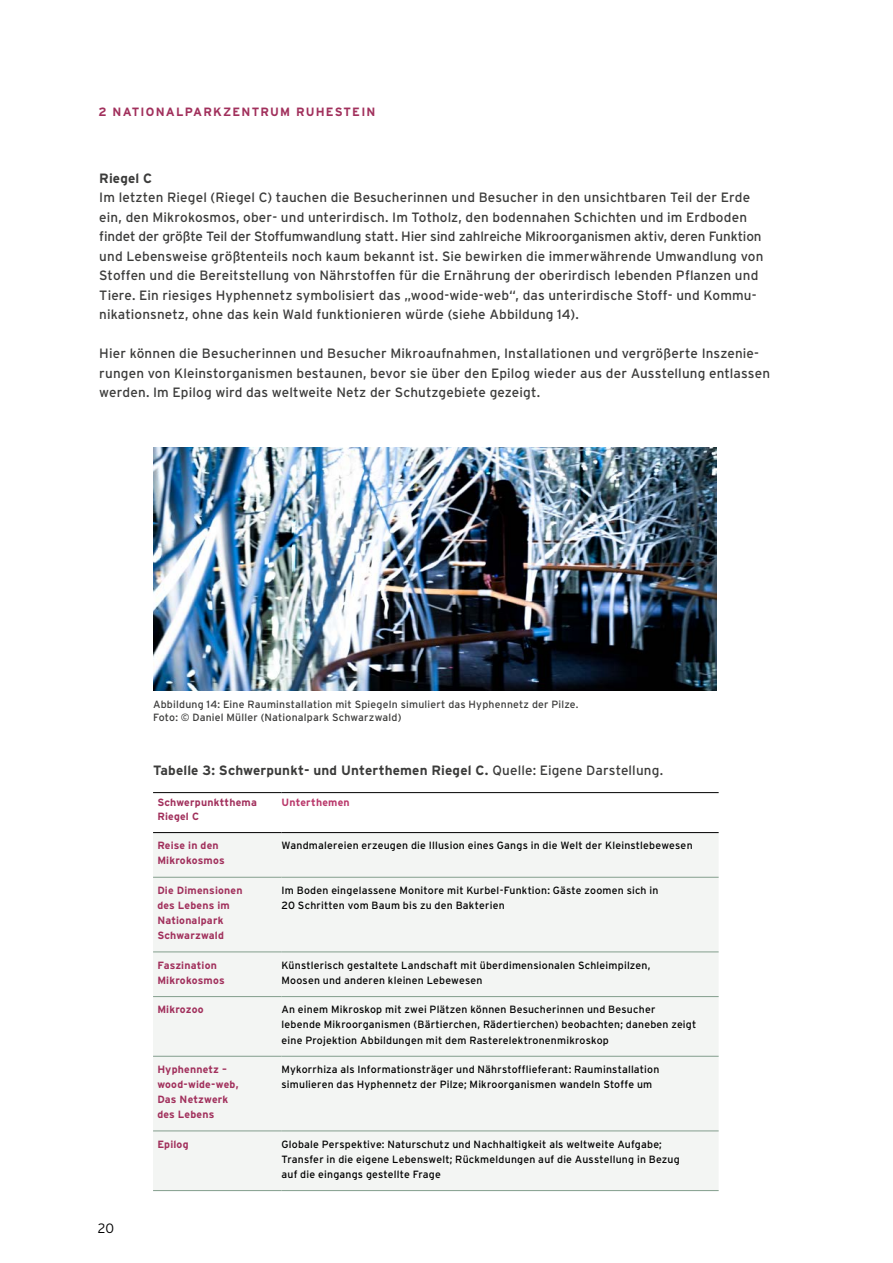
<style>
.page{position:relative;width:893px;height:1263px;background:#fff}
.page>*{position:absolute;margin:0;border:0;box-sizing:border-box;transform-origin:0 0}
.Copy_p_Copytext{font:13.5px/19.5px "Interstate";letter-spacing:.01em;color:#3c3c3b}
.Tabellen_H1_Tabellentitel{font:700 13.5px "Interstate";letter-spacing:.01em;color:#3c3c3b}
.Headlines_H4_Zwischenhead_fett{font:700 13.5px "Interstate";letter-spacing:.01em;color:#3c3c3b}
.t1{font:300 13.5px "Interstate";color:#000}
.t2{font:700 12px "Interstate";letter-spacing:.1em;color:#a1305c}
.Tabellen_T2_Tabellentext{font:10.5px/15px "Interstate";letter-spacing:.02em;color:#000}
.Tabellen_T2_Tabellentext-2{font:700 10.5px/15px "Interstate";letter-spacing:.02em;color:#a1305c}
.t3{font:10.5px/13.5px "Interstate";letter-spacing:.02em;color:#3c3c3b}
.Tabellen_T1_Tabellenkopf{font:700 10.5px/13.5px "Interstate";letter-spacing:.02em;color:#a1305c}
.Tabellen_T1_Tabellenkopf-2{font:700 10.5px "Interstate";letter-spacing:.02em;color:#b9376a}
.s1{font-weight:400}
</style>
<div class="page">
<div style="left:153px;top:833px;width:566px;height:357px;background:#f3f5f3"></div>
<hr style="left:153px;top:792px;width:128px;height:1px;background:#000">
<hr style="left:281px;top:792px;width:438px;height:1px;background:#000">
<hr style="left:153px;top:832px;width:128px;height:1px;background:#000">
<hr style="left:281px;top:832px;width:438px;height:1px;background:#000">
<hr style="left:153px;top:1056px;width:128px;height:1px;background:#839e8d">
<hr style="left:281px;top:1056px;width:438px;height:1px;background:#839e8d">
<hr style="left:153px;top:1130px;width:128px;height:1px;background:#839e8d">
<hr style="left:281px;top:1130px;width:438px;height:1px;background:#839e8d">
<hr style="left:153px;top:1190px;width:128px;height:1px;background:#839e8d">
<hr style="left:281px;top:1190px;width:438px;height:1px;background:#839e8d">
<hr style="left:153px;top:877px;width:128px;height:1px;background:#839e8d">
<hr style="left:281px;top:877px;width:438px;height:1px;background:#839e8d">
<hr style="left:153px;top:951px;width:128px;height:1px;background:#839e8d">
<hr style="left:281px;top:951px;width:438px;height:1px;background:#839e8d">
<hr style="left:153px;top:996px;width:128px;height:1px;background:#839e8d">
<hr style="left:281px;top:996px;width:438px;height:1px;background:#839e8d">
<img style="left:153px;top:448px;width:564px;height:243px">
<p class="t2" style="left:99px;top:105px;width:278px">2 NATIONALPARKZENTRUM RUHESTEIN</p>
<h4 class="Headlines_H4_Zwischenhead_fett" style="left:99px;top:170px;width:54px">Riegel C</h4>
<p class="Copy_p_Copytext" style="left:99px;top:187px;width:666px">Im letzten Riegel (Riegel C) tauchen die Besucherinnen und Besucher in den unsichtbaren Teil der Erde ein, den Mikrokosmos, ober- und unterirdisch. Im Totholz, den bodennahen Schichten und im Erdboden findet der größte Teil der Stoffumwandlung statt. Hier sind zahlreiche Mikroorganismen aktiv, deren Funktion und Lebensweise größtenteils noch kaum bekannt ist. Sie bewirken die immerwährende Umwandlung von Stoffen und die Bereitstellung von Nährstoffen für die Ernährung der oberirdisch lebenden Pflanzen und Tiere. Ein riesiges Hyphennetz symbolisiert das „wood-wide-web“, das unterirdische Stoff- und Kommu&shy;nikationsnetz, ohne das kein Wald funktionieren würde (siehe Abbildung 14).</p>
<p class="Copy_p_Copytext" style="left:99px;top:343px;width:672px">Hier können die Besucherinnen und Besucher Mikroaufnahmen, Installationen und vergrößerte Inszenie&shy;rungen von Kleinstorganismen bestaunen, bevor sie über den Epilog wieder aus der Ausstellung entlassen werden. Im Epilog wird das weltweite Netz der Schutzgebiete gezeigt.</p>
<p class="t3" style="left:153px;top:697px;width:427px">Abbildung 14: Eine Rauminstallation mit Spiegeln simuliert das Hyphennetz der Pilze.<br>Foto: © Daniel Müller (Nationalpark Schwarzwald)</p>
<p class="Tabellen_H1_Tabellentitel" style="left:153px;top:763px;width:512px">Tabelle 3: Schwerpunkt- und Unterthemen Riegel C. <span class="s1">Quelle: Eigene Darstellung.</span></p>
<p class="t1" style="left:98px;top:1221px;width:18px">20</p>
<p class="Tabellen_T1_Tabellenkopf" style="left:157px;top:796px;width:101px">Schwerpunktthema<br>Riegel C</p>
<p class="Tabellen_T1_Tabellenkopf-2" style="left:281px;top:797px;width:70px">Unterthemen</p>
<p class="Tabellen_T2_Tabellentext-2" style="left:157px;top:838px;width:69px">Reise in den<br>Mikrokosmos</p>
<p class="Tabellen_T2_Tabellentext" style="left:281px;top:838px;width:413px">Wandmalereien erzeugen die Illusion eines Gangs in die Welt der Kleinstlebewesen</p>
<p class="Tabellen_T2_Tabellentext-2" style="left:157px;top:883px;width:87px">Die Dimensionen des Lebens im<br>Nationalpark<br>Schwarzwald</p>
<p class="Tabellen_T2_Tabellentext" style="left:281px;top:883px;width:378px">Im Boden eingelassene Monitore mit Kurbel-Funktion: Gäste zoomen sich in<br>20 Schritten vom Baum bis zu den Bakterien</p>
<p class="Tabellen_T2_Tabellentext-2" style="left:157px;top:957px;width:69px">Faszination<br>Mikrokosmos</p>
<p class="Tabellen_T2_Tabellentext" style="left:281px;top:957px;width:370px">Künstlerisch gestaltete Landschaft mit überdimensionalen Schleimpilzen,<br>Moosen und anderen kleinen Lebewesen</p>
<p class="Tabellen_T2_Tabellentext-2" style="left:157px;top:1002px;width:48px">Mikrozoo</p>
<p class="Tabellen_T2_Tabellentext" style="left:281px;top:1002px;width:416px">An einem Mikroskop mit zwei Plätzen können Besucherinnen und Besucher lebende Mikroorganismen (Bärtierchen, Rädertierchen) beobachten; daneben zeigt eine Projektion Abbildungen mit dem Rasterelektronenmikroskop</p>
<p class="Tabellen_T2_Tabellentext-2" style="left:157px;top:1062px;width:83px">Hyphennetz – wood-wide-web,<br>Das Netzwerk des Lebens</p>
<p class="Tabellen_T2_Tabellentext" style="left:281px;top:1062px;width:379px">Mykorrhiza als Informationsträger und Nährstofflieferant: Rauminstallation simulieren das Hyphennetz der Pilze; Mikroorganismen wandeln Stoffe um</p>
<p class="Tabellen_T2_Tabellentext-2" style="left:157px;top:1136px;width:33px">Epilog</p>
<p class="Tabellen_T2_Tabellentext" style="left:281px;top:1136px;width:400px">Globale Perspektive: Naturschutz und Nachhaltigkeit als weltweite Aufgabe;<br>Transfer in die eigene Lebenswelt; Rückmeldungen auf die Ausstellung in Bezug auf die eingangs gestellte Frage</p>
</div>
